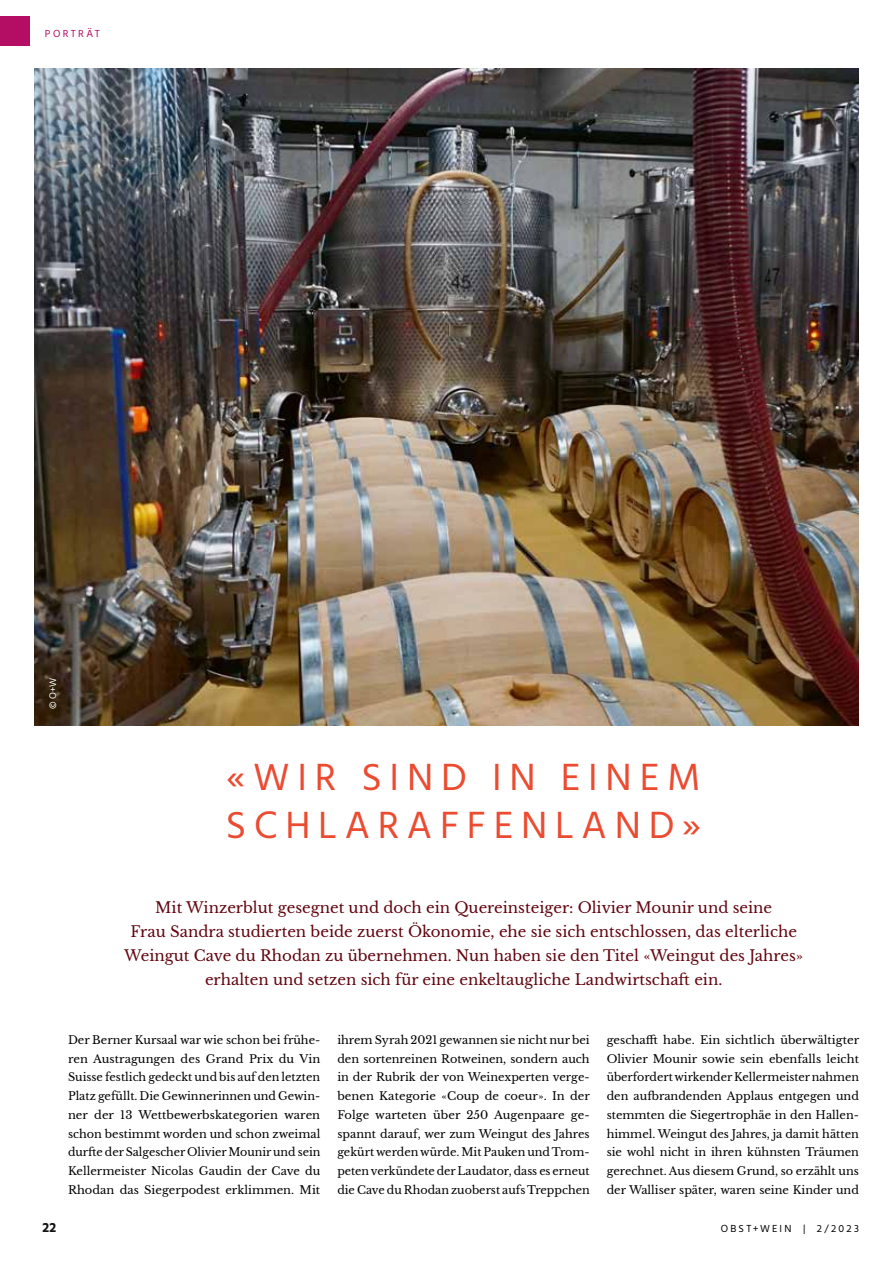
<style>
.page{position:relative;width:893px;height:1263px;background:#fff}
.page>*{position:absolute;margin:0;border:0;box-sizing:border-box;transform-origin:0 0}
.t1{font:39px/48px "Hind";letter-spacing:.2em;color:#eb4b30}
.t2{font:15px/24px "Libre Baskerville";color:#61040e;text-align:center}
.t3{font:700 13.5px "Hind";color:#121312}
.t4{font:11.25px/18.8px "Libre Baskerville";color:#000;text-align:justify}
.t5{font:10.5px "Hind";letter-spacing:.215em;color:#000}
.t6{font:10.5px "Hind";letter-spacing:.22em;color:#b30d64}
.t7{font:9.75px "Hind";color:#fff}
</style>
<div class="page">
<div style="left:0;top:16px;width:30px;height:30px;background:#b30d64"></div>
<img style="left:34px;top:68px;width:825px;height:658px">
<p class="t6" style="left:45px;top:27px;width:56px">PORTRÄT</p>
<p class="t7" style="left:47px;top:709px;width:33px;rotate:-90deg">© O+W</p>
<h1 class="t1" style="left:226px;top:753px;width:477px">«WIR SIND IN EINEM<br>SCHLARAFFENLAND»</h1>
<p class="t2" style="left:124px;top:895px;width:680px">Mit Winzerblut gesegnet und doch ein Quereinsteiger: Olivier Mounir und seine<br>Frau Sandra studierten beide zuerst Ökonomie, ehe sie sich entschlossen, das elterliche Weingut Cave du Rhodan zu übernehmen. Nun haben sie den Titel «Weingut des Jahres» erhalten und setzen sich für eine enkeltaugliche Landwirtschaft ein.</p>
<p class="t4" style="left:68px;top:1030px;width:254px">Der Berner Kursaal war wie schon bei frühe&shy;ren Austragungen des Grand Prix du Vin Suisse festlich gedeckt und bis auf den letzten Platz gefüllt. Die Gewinnerinnen und Gewin&shy;ner der 13 Wettbewerbskategorien waren schon bestimmt worden und schon zweimal durfte der Salgescher Olivier Mounir und sein Kellermeister Nicolas Gaudin der Cave du Rhodan das Siegerpodest erklimmen. Mit</p>
<p class="t4" style="left:337px;top:1030px;width:254px">ihrem Syrah 2021 gewannen sie nicht nur bei den sortenreinen Rotweinen, sondern auch in der Rubrik der von Weinexperten verge&shy;benen Kategorie «Coup de coeur». In der Folge warteten über 250 Augenpaare ge&shy;spannt darauf, wer zum Weingut des Jahres gekürt werden würde. Mit Pauken und Trom&shy;peten verkündete der Laudator, dass es erneut die Cave du Rhodan zuoberst aufs Treppchen</p>
<p class="t4" style="left:607px;top:1030px;width:254px">geschafft habe. Ein sichtlich überwältigter Olivier Mounir sowie sein ebenfalls leicht überfordert wirkender Kellermeister nahmen den aufbrandenden Applaus entgegen und stemmten die Siegertrophäe in den Hallen&shy;himmel. Weingut des Jahres, ja damit hätten sie wohl nicht in ihren kühnsten Träumen gerechnet. Aus diesem Grund, so erzählt uns der Walliser später, waren seine Kinder und</p>
<p class="t3" style="left:43px;top:1219px;width:15px">22</p>
<p class="t5" style="left:721px;top:1222px;width:140px">OBST+WEIN | 2/2023</p>
</div>
